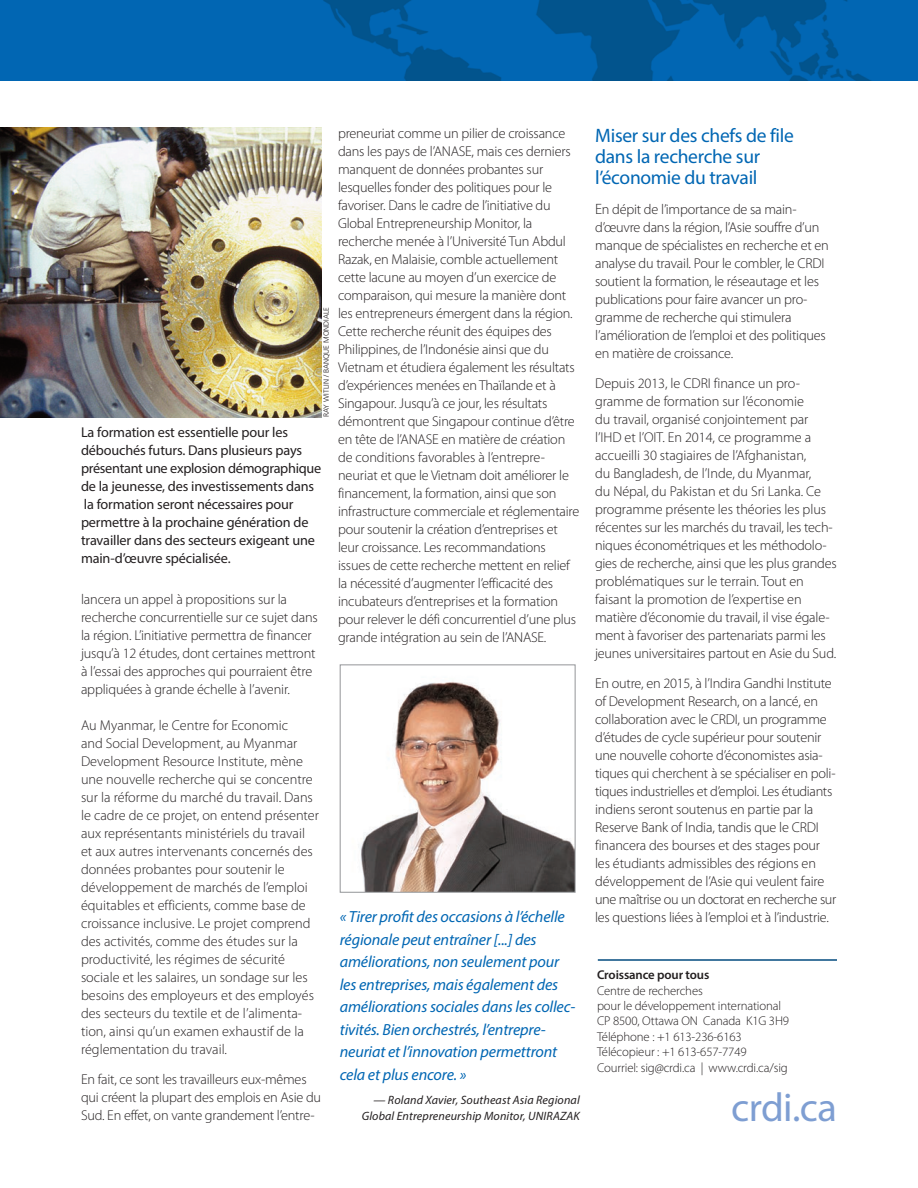
<style>
.page{position:relative;width:918px;height:1188px;background:#fff}
.page>*{position:absolute;margin:0;border:0;box-sizing:border-box;transform-origin:0 0}
.t1{font:40.5px "Myriad Pro";letter-spacing:-.015em;color:#7e9ed2}
.t2{font:19.5px/21px "Myriad Pro";letter-spacing:-.015em;color:#0166b3}
.t3{font:italic 16.05px/22.5px "Myriad Pro";letter-spacing:-.01em;color:#0166b3}
.t4{font:300 14.25px/18px "Myriad Pro";letter-spacing:-.015em;color:#231f20}
.t5{font:14.25px/18px "Myriad Pro";letter-spacing:-.01em;color:#231f20}
.t6{font:300 12.75px/15.5px "Myriad Pro";letter-spacing:-.01em;color:#231f20}
.t7{font:600 12.75px "Myriad Pro";letter-spacing:-.01em;color:#231f20}
.t8{font:italic 12.15px/16.5px "Myriad Pro";letter-spacing:.01em;color:#231f20;text-align:right}
.t9{font:300 7.5px "Frutiger";color:#231f20}
.s1{font-size:15px}
</style>
<div class="page">
<hr style="left:917px;top:0;width:1px;height:81px;background:#0166b3">
<div style="left:0;top:0;width:917px;height:81px;background:#0166b3"></div>
<img style="left:323px;top:0;width:548px;height:81px">
<hr style="left:598px;top:959px;width:239px;height:2px;background:#034b7f">
<img style="left:0;top:127px;width:321px;height:291px">
<img style="left:361px;top:681px;width:213px;height:210px">
<div style="left:340px;top:664px;width:236px;height:229px;border:1px solid #939598"></div>
<p class="t9" style="left:323px;top:417px;width:112px;rotate:-90deg">RAY WITLIN / BANQUE MONDIALE</p>
<p class="t5" style="left:81px;top:424px;width:242px">La formation est essentielle pour les débouchés futurs. Dans plusieurs pays présentant une explosion démographique de la jeunesse, des investissements dans la formation seront nécessaires pour permettre à la prochaine génération de travailler dans des secteurs exigeant une main-d’œuvre spécialisée.</p>
<p class="t4" style="left:81px;top:592px;width:238px">lancera un appel à propositions sur la recherche concurrentielle sur ce sujet dans la région. L’initiative permettra de financer jusqu’à 12 études, dont certaines mettront à l’essai des approches qui pourraient être appliquées à grande échelle à l’avenir.</p>
<p class="t4" style="left:81px;top:718px;width:240px">Au Myanmar, le Centre for Economic<br>and Social Development, au Myanmar Development Resource Institute, mène une nouvelle recherche qui se concentre sur la réforme du marché du travail. Dans le cadre de ce projet, on entend présenter aux représentants ministériels du travail et aux autres intervenants concernés des données probantes pour soutenir le développement de marchés de l’emploi équitables et efficients, comme base de croissance inclusive. Le projet comprend des activités, comme des études sur la productivité, les régimes de sécurité sociale et les salaires, un sondage sur les besoins des employeurs et des employés des secteurs du textile et de l’alimenta&shy;tion, ainsi qu’un examen exhaustif de la réglementation du travail.</p>
<p class="t4" style="left:81px;top:1071px;width:242px">En fait, ce sont les travailleurs eux-mêmes qui créent la plupart des emplois en Asie du<br>Sud. En effet, on vante grandement l’entre-</p>
<p class="t4" style="left:338px;top:125px;width:243px">preneuriat comme un pilier de croissance dans les pays de l’ANASE, mais ces derniers manquent de données probantes sur lesquelles fonder des politiques pour le favoriser. Dans le cadre de l’initiative du Global Entrepreneurship Monitor, la recherche menée à l’Université Tun Abdul Razak, en Malaisie, comble actuellement cette lacune au moyen d’un exercice de comparaison, qui mesure la manière dont les entrepreneurs émergent dans la région.<br>Cette recherche réunit des équipes des Philippines, de l’Indonésie ainsi que du Vietnam et étudiera également les résultats d’expériences menées en Thaïlande et à Singapour. Jusqu’à ce jour, les résultats démontrent que Singapour continue d’être en tête de l’ANASE en matière de création de conditions favorables à l’entrepre&shy;neuriat et que le Vietnam doit améliorer le financement, la formation, ainsi que son infrastructure commerciale et réglementaire pour soutenir la création d’entreprises et leur croissance. Les recommandations issues de cette recherche mettent en relief la nécessité d’augmenter l’efficacité des incubateurs d’entreprises et la formation pour relever le défi concurrentiel d’une plus grande intégration au sein de l’ANASE.</p>
<h2 class="t2" style="left:595px;top:127px;width:200px">Miser sur des chefs de file dans la recherche sur l’économie du travail</h2>
<p class="t4" style="left:595px;top:201px;width:235px"><span class="s1">E</span>n dépit de l’importance de sa main&shy;d’œuvre dans la région, l’Asie souffre d’un manque de spécialistes en recherche et en analyse du travail. Pour le combler, le CRDI soutient la formation, le réseautage et les publications pour faire avancer un pro&shy;gramme de recherche qui stimulera l’amélioration de l’emploi et des politiques en matière de croissance.</p>
<p class="t4" style="left:595px;top:375px;width:243px">Depuis 2013, le CDRI finance un pro&shy;gramme de formation sur l’économie<br>du travail, organisé conjointement par l’IHD et l’OIT. En 2014, ce programme a accueilli 30 stagiaires de l’Afghanistan,<br>du Bangladesh, de l’Inde, du Myanmar,<br>du Népal, du Pakistan et du Sri Lanka. Ce programme présente les théories les plus récentes sur les marchés du travail, les tech&shy;niques économétriques et les méthodolo&shy;gies de recherche, ainsi que les plus grandes problématiques sur le terrain. Tout en faisant la promotion de l’expertise en matière d’économie du travail, il vise égale&shy;ment à favoriser des partenariats parmi les jeunes universitaires partout en Asie du Sud.</p>
<p class="t4" style="left:595px;top:675px;width:243px">En outre, en 2015, à l’Indira Gandhi Institute of Development Research, on a lancé, en collaboration avec le CRDI, un programme d’études de cycle supérieur pour soutenir une nouvelle cohorte d’économistes asia&shy;tiques qui cherchent à se spécialiser en poli&shy;tiques industrielles et d’emploi. Les étudiants indiens seront soutenus en partie par la Reserve Bank of India, tandis que le CRDI financera des bourses et des stages pour les étudiants admissibles des régions en développement de l’Asie qui veulent faire une maîtrise ou un doctorat en recherche sur les questions liées à l’emploi et à l’industrie.</p>
<p class="t3" style="left:340px;top:907px;width:237px">« Tirer profit des occasions à l’échelle régionale peut entraîner [...] des améliorations, non seulement pour les entreprises, mais également des améliorations sociales dans les collec&shy;tivités. Bien orchestrés, l’entrepre&shy;neuriat et l’innovation permettront cela et plus encore. »</p>
<p class="t8" style="left:362px;top:1093px;width:220px">— Roland Xavier, Southeast Asia Regional<br>Global Entrepreneurship Monitor, UNIRAZAK</p>
<p class="t7" style="left:597px;top:970px;width:114px">Croissance pour tous</p>
<p class="t6" style="left:597px;top:984px;width:194px">Centre de recherches<br>pour le développement international<br>CP 8500, Ottawa ON Canada K1G 3H9<br>Téléphone : +1 613-236-6163<br>Télécopieur : +1 613-657-7749<br>Courriel: sig@crdi.ca | www.crdi.ca/sig</p>
<h1 class="t1" style="left:731px;top:1092px;width:107px">crdi.ca</h1>
</div>
